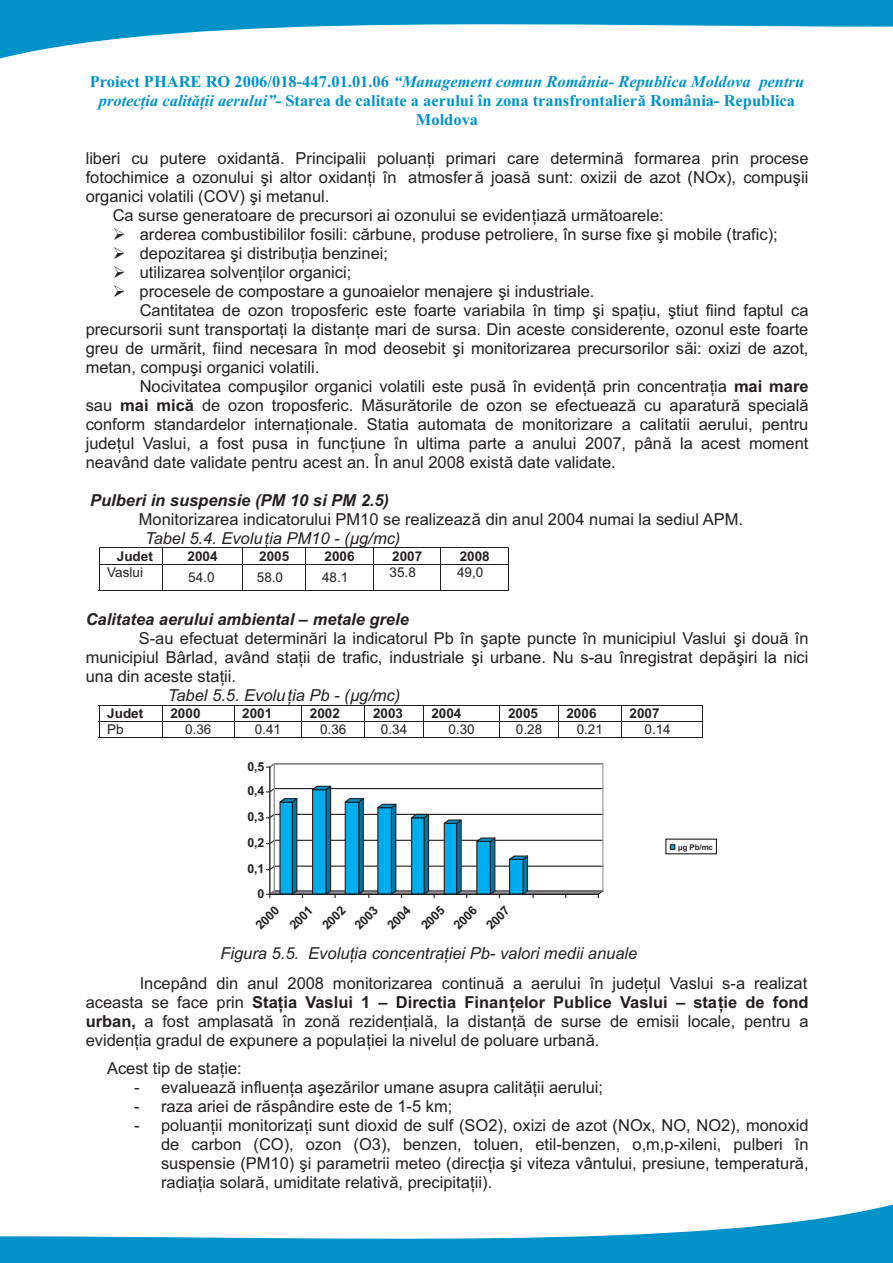
<style>
.page{position:relative;width:893px;height:1263px;background:#fff}
.page>*{position:absolute;margin:0;border:0;box-sizing:border-box;transform-origin:0 0}
.t1{font:16.5px/19px "Arial";color:#231f20;text-align:justify}
.t2{font:700 16.5px/18.9px "Times New Roman";color:#0092c8;text-align:center}
.t3{font:italic 16.5px "Arial";color:#231f20}
.t4{font:italic 700 16.5px "Arial";color:#231f20}
.t5{font:700 13.5px "Arial";color:#231f20}
.t6{font:13.5px "Arial";color:#231f20}
.t7{font:700 12.3px "Arial";color:#231f20}
.t8{font:700 7.8px "Arial";color:#231f20}
.s1{font-style:italic}
.s2{font-weight:700}
</style>
<div class="page">
<hr style="left:99px;top:547px;width:410px;height:1px;background:#231f20">
<hr style="left:99px;top:564px;width:410px;height:1px;background:#231f20">
<svg style="left:99px;top:548px;width:1px;height:42px"></svg>
<hr style="left:99px;top:590px;width:63px;height:1px;background:#231f20">
<svg style="left:162px;top:548px;width:1px;height:43px"></svg>
<hr style="left:163px;top:590px;width:79px;height:1px;background:#231f20">
<svg style="left:242px;top:548px;width:1px;height:43px"></svg>
<hr style="left:243px;top:590px;width:62px;height:1px;background:#231f20">
<svg style="left:305px;top:548px;width:1px;height:43px"></svg>
<hr style="left:306px;top:590px;width:67px;height:1px;background:#231f20">
<svg style="left:373px;top:548px;width:1px;height:43px"></svg>
<hr style="left:374px;top:590px;width:66px;height:1px;background:#231f20">
<svg style="left:440px;top:548px;width:1px;height:43px"></svg>
<hr style="left:441px;top:590px;width:67px;height:1px;background:#231f20">
<svg style="left:508px;top:548px;width:1px;height:43px"></svg>
<hr style="left:99px;top:705px;width:604px;height:1px;background:#231f20">
<hr style="left:99px;top:721px;width:604px;height:1px;background:#231f20">
<svg style="left:99px;top:706px;width:1px;height:31px"></svg>
<hr style="left:99px;top:737px;width:63px;height:1px;background:#231f20">
<svg style="left:162px;top:706px;width:1px;height:32px"></svg>
<hr style="left:163px;top:737px;width:71px;height:1px;background:#231f20">
<svg style="left:234px;top:706px;width:1px;height:32px"></svg>
<hr style="left:235px;top:737px;width:66px;height:1px;background:#231f20">
<svg style="left:301px;top:706px;width:1px;height:32px"></svg>
<hr style="left:302px;top:737px;width:63px;height:1px;background:#231f20">
<hr style="left:365px;top:737px;width:58px;height:1px;background:#231f20">
<svg style="left:423px;top:706px;width:1px;height:32px"></svg>
<hr style="left:424px;top:737px;width:76px;height:1px;background:#231f20">
<hr style="left:500px;top:737px;width:58px;height:1px;background:#231f20">
<svg style="left:558px;top:706px;width:1px;height:32px"></svg>
<hr style="left:559px;top:737px;width:62px;height:1px;background:#231f20">
<svg style="left:621px;top:706px;width:1px;height:32px"></svg>
<hr style="left:622px;top:737px;width:80px;height:1px;background:#231f20">
<svg style="left:702px;top:706px;width:1px;height:32px"></svg>
<svg style="left:266px;top:763px;width:338px;height:135px"></svg>
<div style="left:665px;top:838px;width:52px;height:16px;border:1px solid #231f20"></div>
<svg style="left:669px;top:844px;width:7px;height:6px"></svg>
<svg style="left:0;top:0;width:893px;height:58px;fill:#0092c8"></svg>
<svg style="left:0;top:1204px;width:893px;height:59px"></svg>
<p class="t2" style="left:90px;top:73px;width:716px">Proiect PHARE RO 2006/018-447.01.01.06 <span class="s1">“Management comun România- Republica Moldova pentru protecþia calitãþii aerului”</span>- Starea de calitate a aerului în zona transfrontalierã România- Republica<br>Moldova</p>
<p class="t1" style="left:86px;top:151px;width:724px">liberi cu putere oxidantã. Principalii poluanþi primari care determinã formarea prin procese fotochimice a ozonului ºi altor oxidanþi în atmosfer ã joasã sunt: oxizii de azot (NOx), compuºii organici volatili (COV) ºi metanul.</p>
<p class="t1" style="left:113px;top:207px;width:553px">Ca surse generatoare de precursori ai ozonului se evidenþiazã urmãtoarele:</p>
<p class="t1" style="left:140px;top:226px;width:640px">arderea combustibililor fosili: cãrbune, produse petroliere, în surse fixe ºi mobile (trafic);</p>
<p class="t1" style="left:140px;top:245px;width:250px">depozitarea ºi distribuþia benzinei;</p>
<p class="t1" style="left:140px;top:264px;width:213px">utilizarea solvenþilor organici;</p>
<p class="t1" style="left:140px;top:283px;width:456px">procesele de compostare a gunoaielor menajere ºi industriale.</p>
<p class="t1" style="left:140px;top:302px;width:670px">Cantitatea de ozon troposferic este foarte variabila în timp ºi spaþiu, ºtiut fiind faptul ca</p>
<p class="t1" style="left:86px;top:321px;width:724px">precursorii sunt transportaþi la distanþe mari de sursa. Din aceste considerente, ozonul este foarte</p>
<p class="t1" style="left:86px;top:340px;width:724px">greu de urmãrit, fiind necesara în mod deosebit ºi monitorizarea precursorilor sãi: oxizi de azot,</p>
<p class="t1" style="left:86px;top:359px;width:235px">metan, compuºi organici volatili.</p>
<p class="t1" style="left:140px;top:378px;width:670px">Nocivitatea compuºilor organici volatili este pusã în evidenþã prin concentraþia <span class="s2">mai mare</span></p>
<p class="t1" style="left:86px;top:397px;width:724px">sau <span class="s2">mai micã</span> de ozon troposferic. Mãsurãtorile de ozon se efectueazã cu aparaturã specialã</p>
<p class="t1" style="left:86px;top:416px;width:724px">conform standardelor internaþionale. Statia automata de monitorizare a calitatii aerului, pentru</p>
<p class="t1" style="left:86px;top:435px;width:724px">judeþul Vaslui, a fost pusa in funcþiune în ultima parte a anului 2007, pânã la acest moment</p>
<p class="t1" style="left:86px;top:454px;width:532px">neavând date validate pentru acest an. În anul 2008 existã date validate.</p>
<p class="t4" style="left:90px;top:494px;width:300px">Pulberi in suspensie (PM 10 si PM 2.5)</p>
<p class="t1" style="left:139px;top:511px;width:606px">Monitorizarea indicatorului PM10 se realizeazã din anul 2004 numai la sediul APM.</p>
<p class="t3" style="left:145px;top:532px;width:257px">Tabel 5.4. Evoluþia PM10 - (µg/mc)</p>
<p class="t5" style="left:117px;top:551px;width:38px">Judet</p>
<p class="t5" style="left:187px;top:551px;width:32px">2004</p>
<p class="t5" style="left:259px;top:551px;width:32px">2005</p>
<p class="t5" style="left:325px;top:551px;width:32px">2006</p>
<p class="t5" style="left:392px;top:551px;width:32px">2007</p>
<p class="t5" style="left:460px;top:551px;width:32px">2008</p>
<p class="t6" style="left:107px;top:567px;width:37px">Vaslui</p>
<p class="t6" style="left:390px;top:567px;width:28px">35.8</p>
<p class="t6" style="left:457px;top:567px;width:28px">49,0</p>
<p class="t4" style="left:86px;top:613px;width:325px">Calitatea aerului ambiental – metale grele</p>
<p class="t1" style="left:86px;top:630px;width:724px;text-indent:53px">S-au efectuat determinãri la indicatorul Pb în ºapte puncte în municipiul Vaslui ºi douã în municipiul Bârlad, având staþii de trafic, industriale ºi urbane. Nu s-au înregistrat depãºiri la nici una din aceste staþii.</p>
<p class="t3" style="left:168px;top:689px;width:234px">Tabel 5.5. Evoluþia Pb - (µg/mc)</p>
<p class="t5" style="left:107px;top:708px;width:38px">Judet</p>
<p class="t5" style="left:170px;top:708px;width:32px">2000</p>
<p class="t5" style="left:242px;top:708px;width:32px">2001</p>
<p class="t5" style="left:310px;top:708px;width:32px">2002</p>
<p class="t5" style="left:373px;top:708px;width:32px">2003</p>
<p class="t5" style="left:431px;top:708px;width:32px">2004</p>
<p class="t5" style="left:508px;top:708px;width:32px">2005</p>
<p class="t5" style="left:566px;top:708px;width:32px">2006</p>
<p class="t5" style="left:630px;top:708px;width:32px">2007</p>
<p class="t6" style="left:107px;top:724px;width:18px">Pb</p>
<p class="t6" style="left:185px;top:724px;width:28px">0.36</p>
<p class="t6" style="left:255px;top:724px;width:28px">0.41</p>
<p class="t6" style="left:320px;top:724px;width:28px">0.36</p>
<p class="t6" style="left:381px;top:724px;width:28px">0.34</p>
<p class="t6" style="left:448px;top:724px;width:28px">0.30</p>
<p class="t6" style="left:516px;top:724px;width:28px">0.28</p>
<p class="t6" style="left:577px;top:724px;width:28px">0.21</p>
<p class="t6" style="left:644px;top:724px;width:28px">0.14</p>
<p class="t6" style="left:188px;top:572px;width:28px">54.0</p>
<p class="t6" style="left:257px;top:572px;width:28px">58.0</p>
<p class="t6" style="left:322px;top:572px;width:28px">48.1</p>
<p class="t7" style="left:247px;top:762px;width:18px">0,5</p>
<p class="t7" style="left:247px;top:786px;width:18px">0,4</p>
<p class="t7" style="left:247px;top:812px;width:18px">0,3</p>
<p class="t7" style="left:247px;top:838px;width:18px">0,2</p>
<p class="t7" style="left:247px;top:864px;width:18px">0,1</p>
<p class="t7" style="left:257px;top:889px;width:8px">0</p>
<p class="t7" style="left:255px;top:924px;width:29px;rotate:-45deg">2000</p>
<p class="t7" style="left:288px;top:924px;width:29px;rotate:-45deg">2001</p>
<p class="t7" style="left:321px;top:924px;width:29px;rotate:-45deg">2002</p>
<p class="t7" style="left:354px;top:924px;width:29px;rotate:-45deg">2003</p>
<p class="t7" style="left:386px;top:924px;width:29px;rotate:-45deg">2004</p>
<p class="t7" style="left:420px;top:924px;width:29px;rotate:-45deg">2005</p>
<p class="t7" style="left:453px;top:924px;width:29px;rotate:-45deg">2006</p>
<p class="t7" style="left:485px;top:924px;width:29px;rotate:-45deg">2007</p>
<p class="t8" style="left:678px;top:845px;width:36px">µg Pb/mc</p>
<p class="t3" style="left:220px;top:947px;width:418px">Figura 5.5. Evoluþia concentraþiei Pb- valori medii anuale</p>
<p class="t1" style="left:86px;top:975px;width:724px;text-indent:54px">Incepând din anul 2008 monitorizarea continuã a aerului în judeþul Vaslui s-a realizat aceasta se face prin <span class="s2">Staþia Vaslui 1 – Directia Finanþelor Publice Vaslui – staþie de fond urban,</span> a fost amplasatã în zonã rezidenþialã, la distanþã de surse de emisii locale, pentru a evidenþia gradul de expunere a populaþiei la nivelul de poluare urbanã.</p>
<p class="t1" style="left:107px;top:1060px;width:136px">Acest tip de staþie:</p>
<p class="t1" style="left:134px;top:1079px;width:471px">- evalueazã influenþa aºezãrilor umane asupra calitãþii aerului;</p>
<p class="t1" style="left:134px;top:1098px;width:320px">- raza ariei de rãspândire este de 1-5 km;</p>
<p class="t1" style="left:161px;top:1117px;width:649px;text-indent:-27px">- poluanþii monitorizaþi sunt dioxid de sulf (SO2), oxizi de azot (NOx, NO, NO2), monoxid de carbon (CO), ozon (O3), benzen, toluen, etil-benzen, o,m,p-xileni, pulberi în suspensie (PM10) ºi parametrii meteo (direcþia ºi viteza vântului, presiune, temperaturã, radiaþia solarã, umiditate relativã, precipitaþii).</p>
</div>
